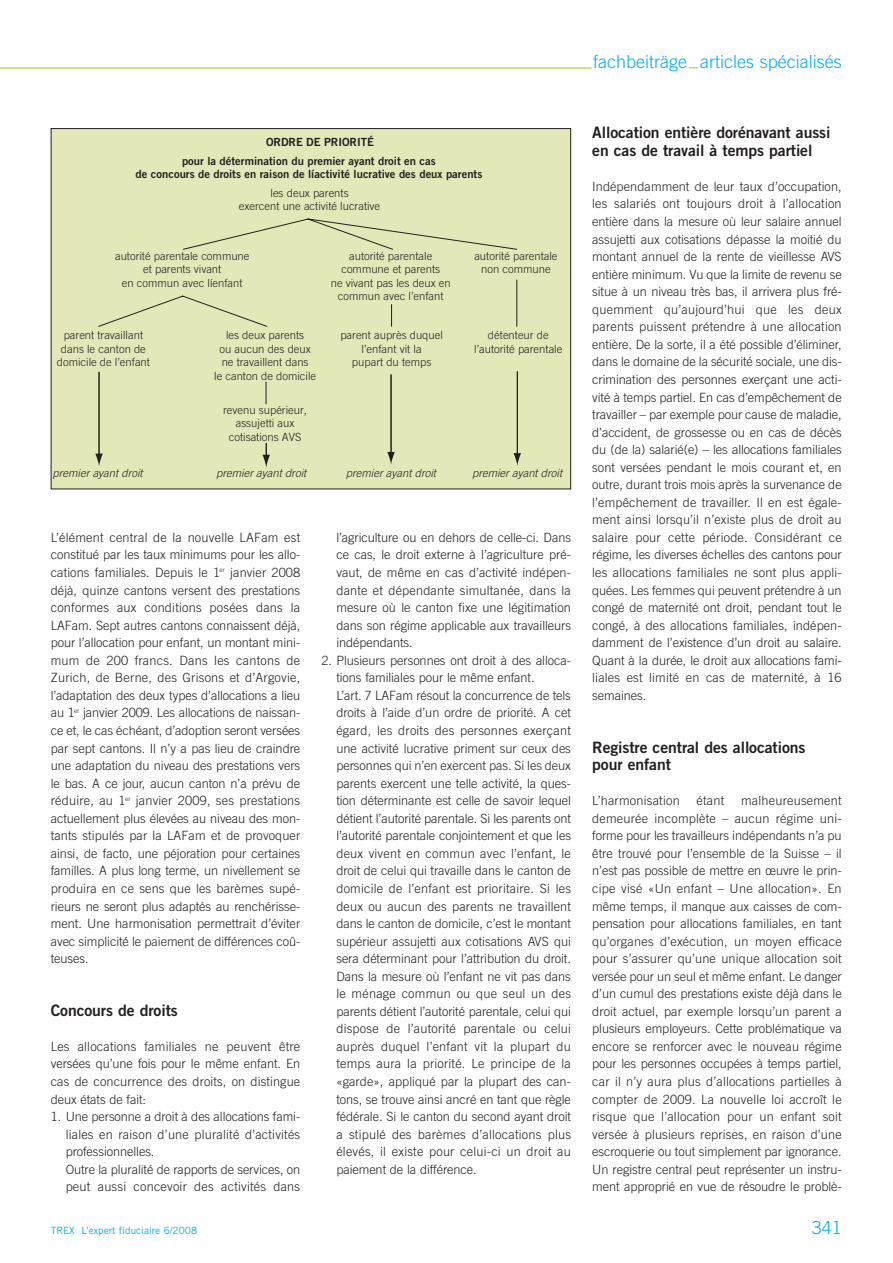
<style>
.page{position:relative;width:893px;height:1263px;background:#fff}
.page>*{position:absolute;margin:0;border:0;box-sizing:border-box;transform-origin:0 0}
.t1{font:300 18px "Trade Gothic";color:#00aeef}
.t2{font:15.75px/17.5px "Trade Gothic Bold Two";letter-spacing:-.005em;color:#231f20}
.t3{font:300 12.75px/17.5px "Trade Gothic";letter-spacing:-.005em;color:#231f20;text-align:justify}
.t4{font:300 12.75px "Trade Gothic";letter-spacing:.015em;color:#231f20}
.t5{font:300 11.25px/13.5px "Trade Gothic";color:#231f20;text-align:center}
.t6{font:11.25px/13.5px "Trade Gothic Bold Two";color:#231f20;text-align:center}
.t7{font:italic 300 11.25px "Trade Gothic";color:#231f20}
.t8{font:10.05px "Trade Gothic";color:#00aeef}
.s1{color:#b0bb1d}
</style>
<div class="page">
<svg style="left:0;top:67px;width:592px;height:423px"></svg>
<h1 class="t1" style="left:593px;top:55px;width:250px">fachbeiträge<span class="s1">_</span>articles spécialisés</h1>
<p class="t6" style="left:266px;top:137px;width:109px">ORDRE DE PRIORITÉ</p>
<p class="t6" style="left:135px;top:155px;width:348px">pour la détermination du premier ayant droit en cas<br>de concours de droits en raison de líactivité lucrative des deux parents</p>
<p class="t5" style="left:239px;top:187px;width:143px">les deux parents<br>exercent une activité lucrative</p>
<p class="t5" style="left:115px;top:250px;width:136px">autorité parentale commune et parents vivant<br>en commun avec líenfant</p>
<p class="t5" style="left:57px;top:329px;width:95px">parent travaillant dans le canton de domicile de l’enfant</p>
<p class="t5" style="left:214px;top:329px;width:103px">les deux parents<br>ou aucun des deux ne travaillent dans<br>le canton de domicile</p>
<p class="t5" style="left:223px;top:404px;width:85px">revenu supérieur, assujetti aux cotisations AVS</p>
<p class="t5" style="left:331px;top:250px;width:122px">autorité parentale commune et parents<br>ne vivant pas les deux en commun avec l’enfant</p>
<p class="t5" style="left:474px;top:250px;width:85px">autorité parentale non commune</p>
<p class="t5" style="left:340px;top:329px;width:104px">parent auprès duquel l’enfant vit la<br>pupart du temps</p>
<p class="t5" style="left:474px;top:329px;width:90px">détenteur de l’autorité parentale</p>
<p class="t7" style="left:53px;top:466px;width:92px">premier ayant droit</p>
<p class="t7" style="left:346px;top:466px;width:92px">premier ayant droit</p>
<p class="t7" style="left:472px;top:466px;width:92px">premier ayant droit</p>
<p class="t7" style="left:216px;top:466px;width:92px">premier ayant droit</p>
<p class="t3" style="left:51px;top:530px;width:251px">L’élément central de la nouvelle LAFam est constitué par les taux minimums pour les allo&shy;cations familiales. Depuis le 1<sup>er</sup> janvier 2008 déjà, quinze cantons versent des prestations conformes aux conditions posées dans la LAFam. Sept autres cantons connaissent déjà, pour l’allocation pour enfant, un montant mini&shy;mum de 200 francs. Dans les cantons de Zurich, de Berne, des Grisons et d’Argovie, l’adaptation des deux types d’allocations a lieu au 1<sup>er</sup> janvier 2009. Les allocations de naissan&shy;ce et, le cas échéant, d’adoption seront versées par sept cantons. Il n’y a pas lieu de craindre une adaptation du niveau des prestations vers le bas. A ce jour, aucun canton n’a prévu de réduire, au 1<sup>er</sup> janvier 2009, ses prestations actuellement plus élevées au niveau des mon&shy;tants stipulés par la LAFam et de provoquer ainsi, de facto, une péjoration pour certaines familles. A plus long terme, un nivellement se produira en ce sens que les barèmes supé&shy;rieurs ne seront plus adaptés au renchérisse&shy;ment. Une harmonisation permettrait d’éviter avec simplicité le paiement de différences coû&shy;teuses.</p>
<p class="t2" style="left:51px;top:1003px;width:129px">Concours de droits</p>
<p class="t3" style="left:51px;top:1039px;width:251px">Les allocations familiales ne peuvent être versées qu’une fois pour le même enfant. En cas de concurrence des droits, on distingue deux états de fait:</p>
<p class="t3" style="left:66px;top:1109px;width:236px;text-align:left;text-indent:-15px">1. Une personne a droit à des allocations fami&shy;liales en raison d’une pluralité d’activités professionnelles.<br>Outre la pluralité de rapports de services, on peut aussi concevoir des activités dans</p>
<p class="t3" style="left:336px;top:530px;width:236px">l’agriculture ou en dehors de celle-ci. Dans ce cas, le droit externe à l’agriculture pré&shy;vaut, de même en cas d’activité indépen&shy;dante et dépendante simultanée, dans la mesure où le canton fixe une légitimation dans son régime applicable aux travailleurs indépendants.</p>
<p class="t3" style="left:336px;top:652px;width:236px;text-align:left;text-indent:-15px">2. Plusieurs personnes ont droit à des alloca&shy;tions familiales pour le même enfant.<br>L’art. 7 LAFam résout la concurrence de tels droits à l’aide d’un ordre de priorité. A cet égard, les droits des personnes exerçant une activité lucrative priment sur ceux des personnes qui n’en exercent pas. Si les deux parents exercent une telle activité, la ques&shy;tion déterminante est celle de savoir lequel détient l’autorité parentale. Si les parents ont l’autorité parentale conjointement et que les deux vivent en commun avec l’enfant, le droit de celui qui travaille dans le canton de domicile de l’enfant est prioritaire. Si les deux ou aucun des parents ne travaillent dans le canton de domicile, c’est le montant supérieur assujetti aux cotisations AVS qui sera déterminant pour l’attribution du droit.<br>Dans la mesure où l’enfant ne vit pas dans le ménage commun ou que seul un des parents détient l’autorité parentale, celui qui dispose de l’autorité parentale ou celui auprès duquel l’enfant vit la plupart du temps aura la priorité. Le principe de la «garde», appliqué par la plupart des can&shy;tons, se trouve ainsi ancré en tant que règle fédérale. Si le canton du second ayant droit a stipulé des barèmes d’allocations plus élevés, il existe pour celui-ci un droit au paiement de la différence.</p>
<p class="t2" style="left:592px;top:125px;width:240px">Allocation entière dorénavant aussi en cas de travail à temps partiel</p>
<p class="t3" style="left:592px;top:179px;width:251px">Indépendamment de leur taux d’occupation, les salariés ont toujours droit à l’allocation entière dans la mesure où leur salaire annuel assujetti aux cotisations dépasse la moitié du montant annuel de la rente de vieillesse AVS entière minimum. Vu que la limite de revenu se situe à un niveau très bas, il arrivera plus fré&shy;quemment qu’aujourd’hui que les deux parents puissent prétendre à une allocation entière. De la sorte, il a été possible d’éliminer, dans le domaine de la sécurité sociale, une dis&shy;crimination des personnes exerçant une acti&shy;vité à temps partiel. En cas d’empêchement de travailler – par exemple pour cause de maladie, d’accident, de grossesse ou en cas de décès du (de la) salarié(e) – les allocations familiales sont versées pendant le mois courant et, en outre, durant trois mois après la survenance de l’empêchement de travailler. Il en est égale&shy;ment ainsi lorsqu’il n’existe plus de droit au salaire pour cette période. Considérant ce régime, les diverses échelles des cantons pour les allocations familiales ne sont plus appli&shy;quées. Les femmes qui peuvent prétendre à un congé de maternité ont droit, pendant tout le congé, à des allocations familiales, indépen&shy;damment de l’existence d’un droit au salaire.<br>Quant à la durée, le droit aux allocations fami&shy;liales est limité en cas de maternité, à 16 semaines.</p>
<p class="t2" style="left:592px;top:739px;width:215px">Registre central des allocations pour enfant</p>
<p class="t4" style="left:592px;top:796px;width:89px">L’harmonisation</p>
<p class="t3" style="left:696px;top:793px;width:29px">étant</p>
<p class="t3" style="left:592px;top:793px;width:251px;text-indent:149px">malheureusement demeurée incomplète – aucun régime uni&shy;forme pour les travailleurs indépendants n’a pu être trouvé pour l’ensemble de la Suisse – il n’est pas possible de mettre en œuvre le prin&shy;cipe visé «Un enfant – Une allocation». En même temps, il manque aux caisses de com&shy;pensation pour allocations familiales, en tant qu’organes d’exécution, un moyen efficace pour s’assurer qu’une unique allocation soit versée pour un seul et même enfant. Le danger d’un cumul des prestations existe déjà dans le droit actuel, par exemple lorsqu’un parent a plusieurs employeurs. Cette problématique va encore se renforcer avec le nouveau régime pour les personnes occupées à temps partiel, car il n’y aura plus d’allocations partielles à compter de 2009. La nouvelle loi accroît le risque que l’allocation pour un enfant soit versée à plusieurs reprises, en raison d’une escroquerie ou tout simplement par ignorance.<br>Un registre central peut représenter un instru&shy;ment approprié en vue de résoudre le problè-</p>
<p class="t8" style="left:51px;top:1227px;width:148px">TREX L’expert fiduciaire 6/2008</p>
<h1 class="t1" style="left:812px;top:1221px;width:32px">341</h1>
</div>
